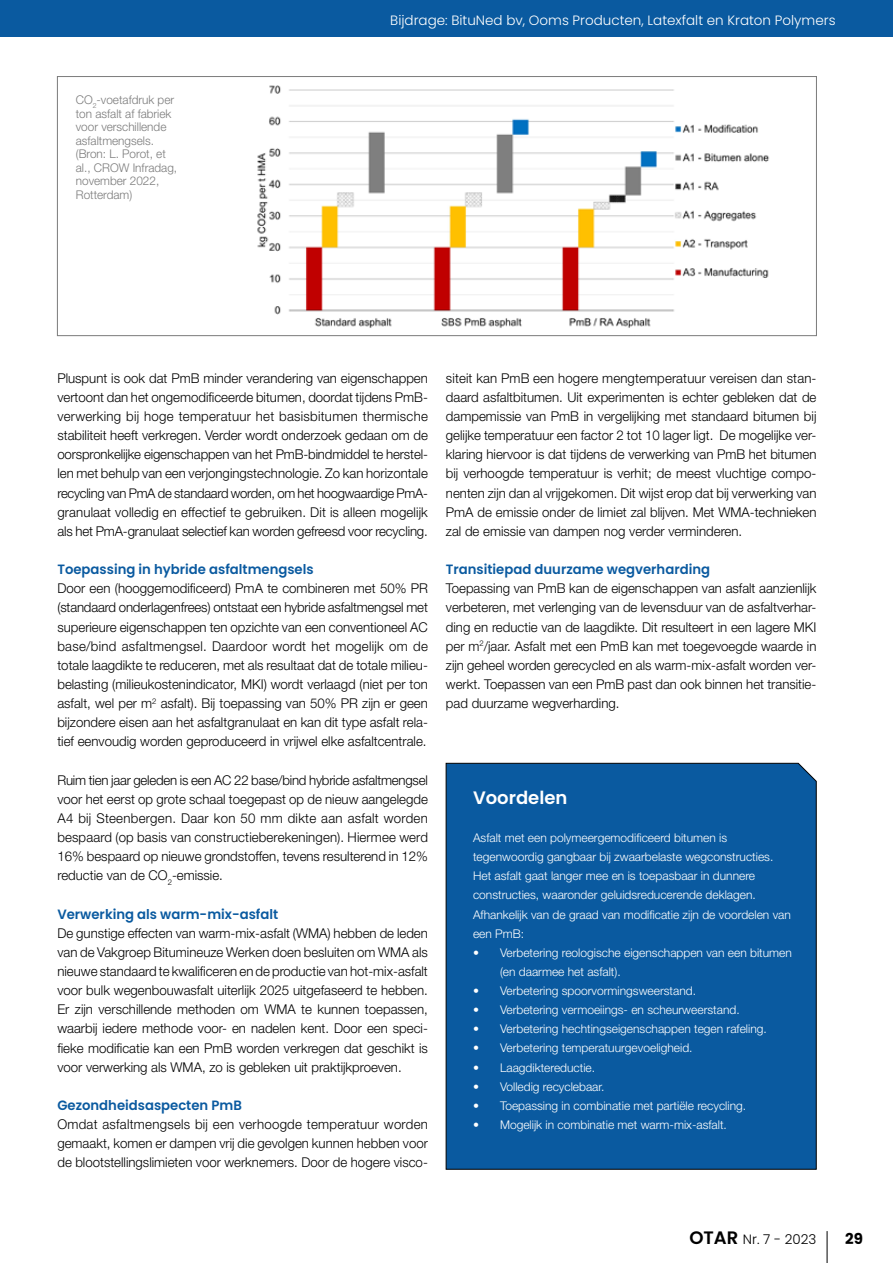
<style>
.page{position:relative;width:893px;height:1263px;background:#fff}
.page>*{position:absolute;margin:0;border:0;box-sizing:border-box;transform-origin:0 0}
.t1{font:600 18px "Poppins";color:#fff}
.t2{font:700 15px "Poppins";color:#000}
.t3{font:300 13.5px/19.2px "Helvetica Neue LT Std";color:#000;text-align:justify}
.t4{font:600 13.5px "Poppins";color:#0a5aa0}
.t5{font:300 13.5px "Poppins";color:#fff}
.t6{font:300 13.5px "Poppins";color:#000}
.t7{font:300 13.35px "Helvetica Neue LT Std";letter-spacing:-.02em;color:#000}
.t8{font:300 12px/19.2px "Helvetica Neue LT Std";color:#fff}
.t9{font:300 12px/13.5px "Helvetica Neue LT Std";color:#7b7b7b}
.s1{font-weight:600;font-size:18px}
</style>
<div class="page">
<hr style="left:827px;top:1231px;width:1px;height:32px;background:#000">
<div style="left:0;top:0;width:893px;height:36px;background:#0a5aa0"></div>
<div style="left:446px;top:763px;width:371px;height:406px;background:#0a5aa0"></div>
<img style="left:257px;top:85px;width:513px;height:243px">
<div style="left:57px;top:76px;width:760px;height:260px;border:1px solid #7b7b7b"></div>
<p class="t9" style="left:76px;top:93px;width:103px">CO<sub>2</sub>-voetafdruk per ton asfalt af fabriek voor verschillende asfaltmengsels. (Bron: L. Porot, et al., CROW Infradag, november 2022,<br>Rotterdam)</p>
<p class="t5" style="left:390px;top:13px;width:447px">Bijdrage: BituNed bv, Ooms Producten, Latexfalt en Kraton Polymers</p>
<p class="t3" style="left:57px;top:368px;width:372px">Pluspunt is ook dat PmB minder verandering van eigenschappen vertoont dan het ongemodificeerde bitumen, doordat tijdens PmB&shy;verwerking bij hoge temperatuur het basisbitumen thermische stabiliteit heeft verkregen. Verder wordt onderzoek gedaan om de oorspronkelijke eigenschappen van het PmB-bindmiddel te herstel&shy;len met behulp van een verjongingstechnologie. Zo kan horizontale</p>
<p class="t7" style="left:57px;top:485px;width:372px">recycling van PmA de standaard worden, om het hoogwaardige PmA-</p>
<p class="t3" style="left:57px;top:502px;width:372px">granulaat volledig en effectief te gebruiken. Dit is alleen mogelijk als het PmA-granulaat selectief kan worden gefreesd voor recycling.</p>
<p class="t4" style="left:57px;top:561px;width:258px">Toepassing in hybride asfaltmengsels</p>
<p class="t3" style="left:57px;top:578px;width:372px;text-align:left">Door een (hooggemodificeerd) PmA te combineren met 50% PR (standaard onderlagenfrees) ontstaat een hybride asfaltmengsel met superieure eigenschappen ten opzichte van een conventioneel AC base/bind asfaltmengsel. Daardoor wordt het mogelijk om de totale laagdikte te reduceren, met als resultaat dat de totale milieu-- belasting (milieukostenindicator, MKI) wordt verlaagd (niet per ton asfalt, wel per m<sup>2</sup> asfalt). Bij toepassing van 50% PR zijn er geen bijzondere eisen aan het asfaltgranulaat en kan dit type asfalt rela&shy;tief eenvoudig worden geproduceerd in vrijwel elke asfaltcentrale.</p>
<p class="t3" style="left:57px;top:770px;width:372px">Ruim tien jaar geleden is een AC 22 base/bind hybride asfaltmengsel voor het eerst op grote schaal toegepast op de nieuw aangelegde A4 bij Steenbergen. Daar kon 50 mm dikte aan asfalt worden bespaard (op basis van constructieberekeningen). Hiermee werd 16% bespaard op nieuwe grondstoffen, tevens resulterend in 12% reductie van de CO<sub>2</sub>-emissie.</p>
<p class="t4" style="left:57px;top:906px;width:222px">Verwerking als warm- mix-asfalt</p>
<p class="t3" style="left:57px;top:923px;width:372px">De gunstige effecten van warm-mix-asfalt (WMA) hebben de leden van de Vakgroep Bitumineuze Werken doen besluiten om WMA als nieuwe standaard te kwalificeren en de productie van hot-mix-asfalt voor bulk wegenbouwasfalt uiterlijk 2025 uitgefaseerd te hebben.<br>Er zijn verschillende methoden om WMA te kunnen toepassen, waarbij iedere methode voor- en nadelen kent. Door een speci&shy;fieke modificatie kan een PmB worden verkregen dat geschikt is voor verwerking als WMA, zo is gebleken uit praktijkproeven.</p>
<p class="t4" style="left:57px;top:1097px;width:186px">Gezondheidsaspecten PmB</p>
<p class="t3" style="left:57px;top:1114px;width:372px">Omdat asfaltmengsels bij een verhoogde temperatuur worden gemaakt, komen er dampen vrij die gevolgen kunnen hebben voor de blootstellingslimieten voor werknemers. Door de hogere visco-</p>
<p class="t3" style="left:446px;top:368px;width:372px">siteit kan PmB een hogere mengtemperatuur vereisen dan stan&shy;daard asfaltbitumen. Uit experimenten is echter gebleken dat de dampemissie van PmB in vergelijking met standaard bitumen bij gelijke temperatuur een factor 2 tot 10 lager ligt. De mogelijke ver&shy;klaring hiervoor is dat tijdens de verwerking van PmB het bitumen bij verhoogde temperatuur is verhit; de meest vluchtige compo&shy;nenten zijn dan al vrijgekomen. Dit wijst erop dat bij verwerking van PmA de emissie onder de limiet zal blijven. Met WMA-technieken zal de emissie van dampen nog verder verminderen.</p>
<p class="t4" style="left:446px;top:561px;width:266px">Transitiepad duurzame wegverharding</p>
<p class="t3" style="left:446px;top:578px;width:372px">Toepassing van PmB kan de eigenschappen van asfalt aanzienlijk verbeteren, met verlenging van de levensduur van de asfaltverhar&shy;ding en reductie van de laagdikte. Dit resulteert in een lagere MKI per m<sup>2</sup>/jaar. Asfalt met een PmB kan met toegevoegde waarde in zijn geheel worden gerecycled en als warm-mix-asfalt worden ver&shy;werkt. Toepassen van een PmB past dan ook binnen het transitie&shy;pad duurzame wegverharding.</p>
<h1 class="t1" style="left:473px;top:788px;width:96px">Voordelen</h1>
<p class="t8" style="left:473px;top:828px;width:319px">Asfalt met een polymeergemodificeerd bitumen is tegenwoordig gangbaar bij zwaarbelaste wegconstructies.<br>Het asfalt gaat langer mee en is toepasbaar in dunnere constructies, waaronder geluidsreducerende deklagen.<br>Afhankelijk van de graad van modificatie zijn de voordelen van een PmB:</p>
<p class="t8" style="left:500px;top:943px;width:293px;text-indent:-27px">• Verbetering reologische eigenschappen van een bitumen (en daarmee het asfalt).</p>
<p class="t8" style="left:473px;top:981px;width:225px">• Verbetering spoorvormingsweerstand.</p>
<p class="t8" style="left:473px;top:1000px;width:268px">• Verbetering vermoeiings- en scheurweerstand.</p>
<p class="t8" style="left:473px;top:1019px;width:295px">• Verbetering hechtingseigenschappen tegen rafeling.</p>
<p class="t8" style="left:473px;top:1038px;width:221px">• Verbetering temperatuurgevoeligheid.</p>
<p class="t8" style="left:473px;top:1057px;width:124px">• Laagdiktereductie.</p>
<p class="t8" style="left:473px;top:1076px;width:133px">• Volledig recyclebaar.</p>
<p class="t8" style="left:473px;top:1096px;width:275px">• Toepassing in combinatie met partiële recycling.</p>
<p class="t8" style="left:473px;top:1115px;width:255px">• Mogelijk in combinatie met warm-mix-asfalt.</p>
<p class="t6" style="left:689px;top:1231px;width:129px"><span class="s1">OTAR</span> Nr. 7 - 2023</p>
<p class="t2" style="left:845px;top:1230px;width:19px">29</p>
</div>
